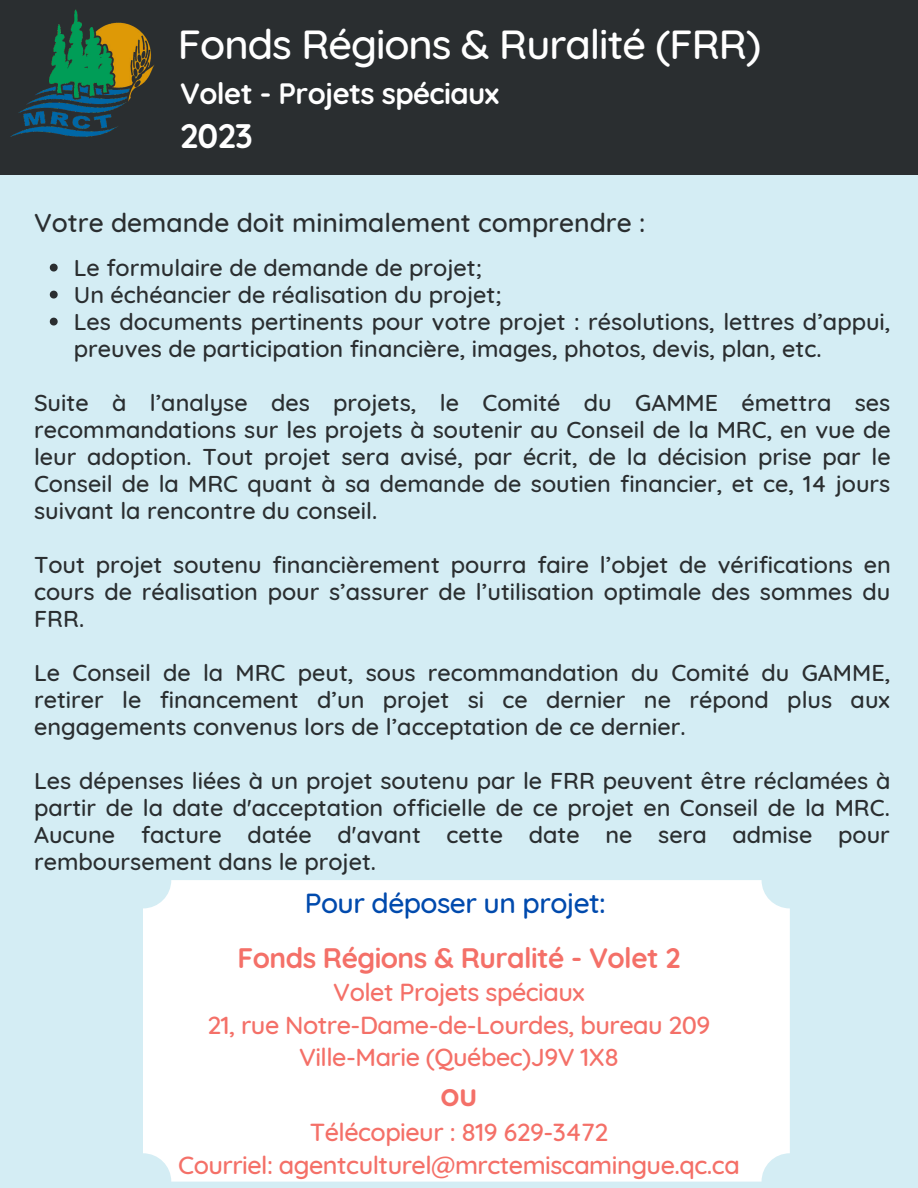
<style>
.page{position:relative;width:918px;height:1188px;background:#d4edf4}
.page>*{position:absolute;margin:0;border:0;box-sizing:border-box;transform-origin:0 0}
.t1{font:500 41.4px "Quicksand";letter-spacing:-.025em;color:#fff}
.t2{font:700 33.9px "Quicksand";color:#fff}
.t3{font:700 31.2px "Quicksand";color:#f47068}
.t4{font:700 29.4px "Quicksand";letter-spacing:-.02em;color:#fff}
.t5{font:700 28.2px "Quicksand";letter-spacing:-.02em;color:#f47068}
.t6{font:500 28.2px "Quicksand";letter-spacing:-.02em;color:#004aad}
.t7{font:500 26.4px "Quicksand";color:#2a2e30}
.t8{font:500 25.2px/32.8px "Quicksand";letter-spacing:-.02em;color:#f47068;text-align:center}
.t9{font:500 23.4px/27px "Quicksand";color:#2a2e30;text-align:justify}
</style>
<div class="page">
<div style="left:0;top:0;width:918px;height:175px;background:#2a2e30"></div>
<img style="left:10px;top:9px;width:144px;height:128px">
<div style="left:143px;top:880px;width:647px;height:302px;background:#fff;border-radius:28px"></div>
<svg style="left:50px;top:264px;width:8px;height:8px"></svg>
<svg style="left:50px;top:291px;width:8px;height:8px"></svg>
<svg style="left:50px;top:318px;width:8px;height:8px"></svg>
<h1 class="t1" style="left:178px;top:18px;width:585px">Fonds Régions &amp; Ruralité (FRR)</h1>
<p class="t4" style="left:180px;top:75px;width:321px">Volet - Projets spéciaux</p>
<h2 class="t2" style="left:180px;top:114px;width:74px">2023</h2>
<p class="t7" style="left:34px;top:206px;width:613px">Votre demande doit minimalement comprendre :</p>
<p class="t9" style="left:74px;top:254px;width:818px;text-align:left">Le formulaire de demande de projet;<br>Un échéancier de réalisation du projet;<br>Les documents pertinents pour votre projet : résolutions, lettres d’appui, preuves de participation financière, images, photos, devis, plan, etc.</p>
<p class="t9" style="left:34px;top:389px;width:858px">Suite à l’analyse des projets, le Comité du GAMME émettra ses recommandations sur les projets à soutenir au Conseil de la MRC, en vue de leur adoption. Tout projet sera avisé, par écrit, de la décision prise par le Conseil de la MRC quant à sa demande de soutien financier, et ce, 14 jours suivant la rencontre du conseil.</p>
<p class="t9" style="left:34px;top:551px;width:858px">Tout projet soutenu financièrement pourra faire l’objet de vérifications en cours de réalisation pour s’assurer de l’utilisation optimale des sommes du FRR.</p>
<p class="t9" style="left:34px;top:659px;width:858px">Le Conseil de la MRC peut, sous recommandation du Comité du GAMME, retirer le financement d’un projet si ce dernier ne répond plus aux engagements convenus lors de l’acceptation de ce dernier.</p>
<p class="t9" style="left:34px;top:767px;width:858px">Les dépenses liées à un projet soutenu par le FRR peuvent être réclamées à partir de la date d'acceptation officielle de ce projet en Conseil de la MRC.<br>Aucune facture datée d'avant cette date ne sera admise pour remboursement dans le projet.</p>
<p class="t6" style="left:305px;top:885px;width:303px">Pour déposer un projet:</p>
<p class="t5" style="left:238px;top:940px;width:444px">Fonds Régions &amp; Ruralité - Volet 2</p>
<p class="t8" style="left:207px;top:975px;width:505px">Volet Projets spéciaux<br>21, rue Notre-Dame-de-Lourdes, bureau 209<br>Ville-Marie (Québec)J9V 1X8</p>
<h3 class="t3" style="left:441px;top:1075px;width:38px">ou</h3>
<p class="t8" style="left:178px;top:1115px;width:563px">Télécopieur : 819 629-3472<br>Courriel: agentculturel@mrctemiscamingue.qc.ca</p>
</div>
